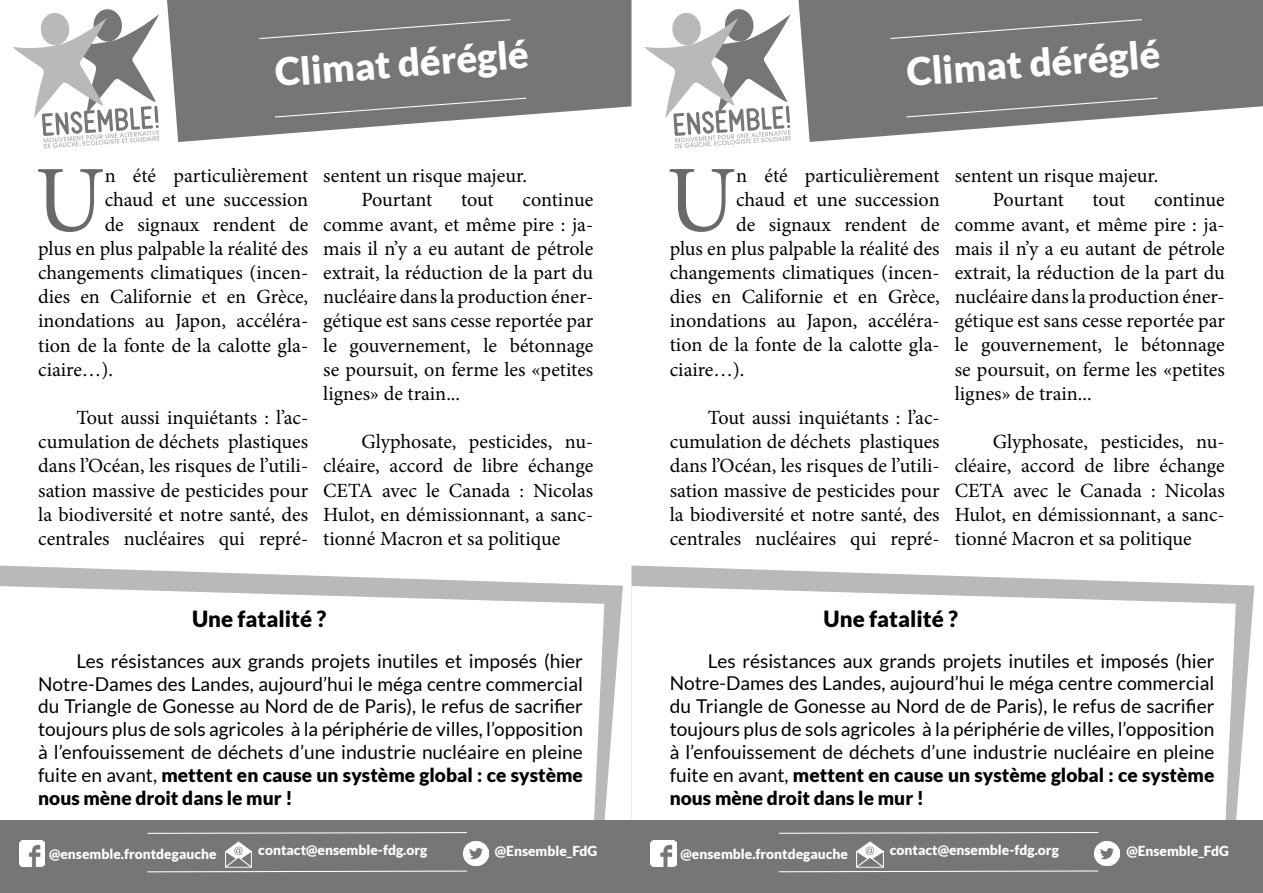
<style>
.page{position:relative;width:1263px;height:893px;background:#fff}
.page>*{position:absolute;margin:0;border:0;box-sizing:border-box;transform-origin:0 0}
.t1{font:94.5px "Minion Pro";color:#696969}
.t2{font:900 38.25px "Lato";color:#fff}
.t3{font:900 22.35px "Lato";color:#000}
.t4{font:20.1px/24.2px "Minion Pro";color:#000;text-align:justify}
.t5{font:19.05px/23px "Lato";color:#000;text-align:justify}
.t6{font:900 13.8px "Lato";color:#fff}
.s1{font-weight:900}
</style>
<div class="page">
<svg style="left:0;top:566px;width:623px;height:254px"></svg>
<svg style="left:0;top:586px;width:604px;height:234px"></svg>
<div style="left:0;top:820px;width:631px;height:73px;background:#767676"></div>
<svg style="left:13px;top:9px;width:147px;height:140px"></svg>
<img style="left:463px;top:841px;width:25px;height:25px">
<img style="left:19px;top:841px;width:26px;height:25px">
<img style="left:225px;top:841px;width:27px;height:26px">
<svg style="left:167px;top:0;width:464px;height:142px;fill:#767676"></svg>
<svg style="left:274px;top:97px;width:253px;height:21px;background:#7e7e7e"></svg>
<svg style="left:258px;top:19px;width:253px;height:21px;background:#7c7c7c"></svg>
<svg style="left:147px;top:870px;width:320px;height:3px"></svg>
<svg style="left:147px;top:832px;width:320px;height:2px"></svg>
<svg style="left:631px;top:565px;width:623px;height:255px"></svg>
<svg style="left:631px;top:586px;width:605px;height:234px"></svg>
<div style="left:631px;top:820px;width:632px;height:73px;background:#767676"></div>
<svg style="left:644px;top:9px;width:147px;height:140px"></svg>
<img style="left:1095px;top:841px;width:25px;height:25px">
<img style="left:651px;top:840px;width:25px;height:26px">
<img style="left:857px;top:841px;width:26px;height:26px">
<svg style="left:798px;top:0;width:465px;height:142px;fill:#767676"></svg>
<svg style="left:905px;top:97px;width:254px;height:21px;background:#7e7e7e"></svg>
<svg style="left:889px;top:19px;width:254px;height:21px;background:#7c7c7c"></svg>
<svg style="left:778px;top:870px;width:321px;height:3px"></svg>
<svg style="left:778px;top:832px;width:321px;height:2px"></svg>
<p class="t2" style="left:274px;top:50px;width:256px;rotate:-4deg">Climat déréglé</p>
<p class="t1" style="left:35px;top:137px;width:71px">U</p>
<p class="t4" style="left:105px;top:164px;width:205px">n été particulièrement</p>
<p class="t4" style="left:105px;top:188px;width:205px">chaud et une succession</p>
<p class="t4" style="left:105px;top:212px;width:205px">de signaux rendent de</p>
<p class="t4" style="left:38px;top:236px;width:271px">plus en plus palpable la réalité des</p>
<p class="t4" style="left:38px;top:261px;width:272px">changements climatiques (incen-</p>
<p class="t4" style="left:38px;top:285px;width:272px">dies en Californie et en Grèce,</p>
<p class="t4" style="left:38px;top:309px;width:271px">inondations au Japon, accéléra-</p>
<p class="t4" style="left:38px;top:333px;width:272px">tion de la fonte de la calotte gla-</p>
<p class="t4" style="left:38px;top:357px;width:76px">ciaire…).</p>
<p class="t4" style="left:38px;top:406px;width:272px;text-indent:38px">Tout aussi inquiétants : l’ac&shy;cumulation de déchets plastiques dans l’Océan, les risques de l’utili&shy;sation massive de pesticides pour la biodiversité et notre santé, des centrales nucléaires qui repré-</p>
<p class="t4" style="left:361px;top:164px;width:167px;text-indent:-38px">sentent un risque majeur.<br>Pourtant</p>
<p class="t4" style="left:323px;top:188px;width:272px;text-indent:199px">continue comme avant, et même pire : ja&shy;mais il n’y a eu autant de pétrole extrait, la réduction de la part du nucléaire dans la production éner&shy;gétique est sans cesse reportée par le gouvernement, le bétonnage se poursuit, on ferme les «petites lignes» de train...</p>
<p class="t4" style="left:323px;top:430px;width:272px;text-indent:38px">Glyphosate, pesticides, nu&shy;cléaire, accord de libre échange CETA avec le Canada : Nicolas Hulot, en démissionnant, a sanc&shy;tionné Macron et sa politique</p>
<p class="t4" style="left:461px;top:188px;width:34px">tout</p>
<p class="t3" style="left:192px;top:606px;width:136px">Une fatalité ?</p>
<p class="t5" style="left:38px;top:649px;width:546px;text-indent:38px">Les résistances aux grands projets inutiles et imposés (hier Notre-Dames des Landes, aujourd’hui le méga centre commercial du Triangle de Gonesse au Nord de de Paris), le refus de sacrifier toujours plus de sols agricoles à la périphérie de villes, l’opposition à l’enfouissement de déchets d’une industrie nucléaire en pleine fuite en avant, <span class="s1">mettent en cause un système global : ce système nous mène droit dans le mur !</span></p>
<p class="t6" style="left:49px;top:846px;width:169px">@ensemble.frontdegauche</p>
<p class="t6" style="left:258px;top:842px;width:171px">contact@ensemble-fdg.org</p>
<p class="t6" style="left:495px;top:842px;width:104px">@Ensemble_FdG</p>
<p class="t2" style="left:905px;top:49px;width:256px;rotate:-4deg">Climat déréglé</p>
<p class="t1" style="left:666px;top:137px;width:71px">U</p>
<p class="t4" style="left:736px;top:164px;width:205px">n été particulièrement</p>
<p class="t4" style="left:736px;top:188px;width:205px">chaud et une succession</p>
<p class="t4" style="left:736px;top:212px;width:205px">de signaux rendent de</p>
<p class="t4" style="left:670px;top:236px;width:271px">plus en plus palpable la réalité des</p>
<p class="t4" style="left:670px;top:260px;width:271px">changements climatiques (incen-</p>
<p class="t4" style="left:670px;top:285px;width:272px">dies en Californie et en Grèce,</p>
<p class="t4" style="left:670px;top:309px;width:271px">inondations au Japon, accéléra-</p>
<p class="t4" style="left:670px;top:333px;width:272px">tion de la fonte de la calotte gla-</p>
<p class="t4" style="left:670px;top:357px;width:76px">ciaire…).</p>
<p class="t4" style="left:670px;top:406px;width:272px;text-indent:38px">Tout aussi inquiétants : l’ac&shy;cumulation de déchets plastiques dans l’Océan, les risques de l’utili&shy;sation massive de pesticides pour la biodiversité et notre santé, des centrales nucléaires qui repré-</p>
<p class="t4" style="left:993px;top:164px;width:167px;text-indent:-38px">sentent un risque majeur.<br>Pourtant</p>
<p class="t4" style="left:955px;top:188px;width:272px;text-indent:199px">continue comme avant, et même pire : ja&shy;mais il n’y a eu autant de pétrole extrait, la réduction de la part du nucléaire dans la production éner&shy;gétique est sans cesse reportée par le gouvernement, le bétonnage se poursuit, on ferme les «petites lignes» de train...</p>
<p class="t4" style="left:955px;top:430px;width:272px;text-indent:38px">Glyphosate, pesticides, nu&shy;cléaire, accord de libre échange CETA avec le Canada : Nicolas Hulot, en démissionnant, a sanc&shy;tionné Macron et sa politique</p>
<p class="t4" style="left:1092px;top:188px;width:34px">tout</p>
<p class="t3" style="left:823px;top:606px;width:136px">Une fatalité ?</p>
<p class="t5" style="left:670px;top:649px;width:546px;text-indent:38px">Les résistances aux grands projets inutiles et imposés (hier Notre-Dames des Landes, aujourd’hui le méga centre commercial du Triangle de Gonesse au Nord de de Paris), le refus de sacrifier toujours plus de sols agricoles à la périphérie de villes, l’opposition à l’enfouissement de déchets d’une industrie nucléaire en pleine fuite en avant, <span class="s1">mettent en cause un système global : ce système nous mène droit dans le mur !</span></p>
<p class="t6" style="left:681px;top:846px;width:169px">@ensemble.frontdegauche</p>
<p class="t6" style="left:890px;top:842px;width:171px">contact@ensemble-fdg.org</p>
<p class="t6" style="left:1126px;top:842px;width:104px">@Ensemble_FdG</p>
</div>
